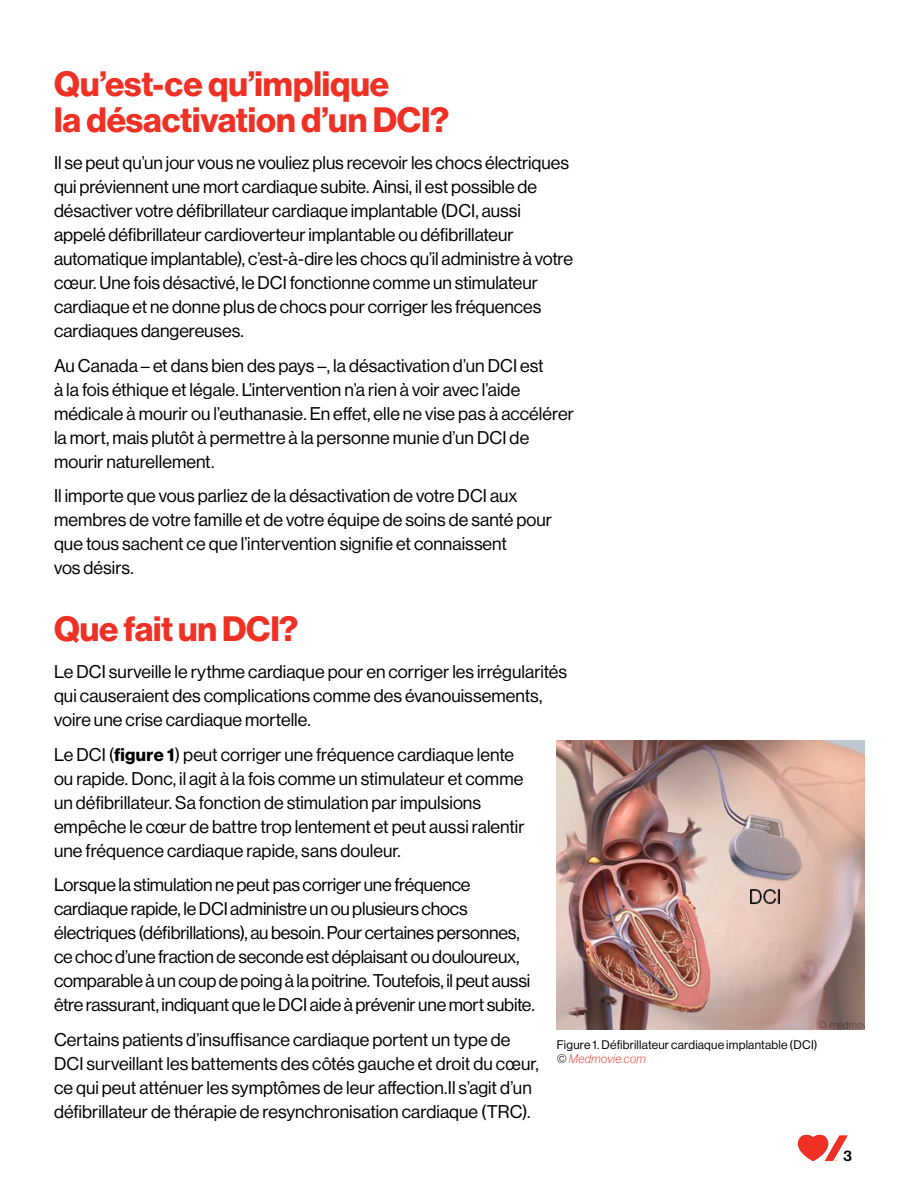
<style>
.page{position:relative;width:918px;height:1188px;background:#fff}
.page>*{position:absolute;margin:0;border:0;box-sizing:border-box;transform-origin:0 0}
._1__headers{font:34.5px/36px "N Haas Grotesk DS Std 75 Bd";color:#ee3124}
._2__basic_text{font:18px/24px "N Haas Grotesk DS Std 55 Rg";color:#000}
.t1{font:15px "N Haas Grotesk DS Std 65 Md";color:#000}
._5__picture_notes{font:12.15px "N Haas Grotesk DS Std 55 Rg";letter-spacing:.015em;color:#000}
.t2{font:12.15px "N Haas Grotesk DS Std 36 X Lt It";letter-spacing:.04em;color:#ee3124}
.s1{font-family:"N Haas Grotesk DS Std 75 Bd"}
.s2{color:#000}
</style>
<div class="page">
<svg style="left:798px;top:1135px;width:50px;height:26px"></svg>
<img style="left:557px;top:741px;width:308px;height:289px">
<p class="_1__headers" style="left:54px;top:66px;width:397px">Qu’est-ce qu’implique<br>la désactivation d’un DCI?</p>
<p class="_2__basic_text" style="left:54px;top:151px;width:521px">Il se peut qu’un jour vous ne vouliez plus recevoir les chocs électriques qui préviennent une mort cardiaque subite. Ainsi, il est possible de désactiver votre défibrillateur cardiaque implantable (DCI, aussi appelé défibrillateur cardioverteur implantable ou défibrillateur automatique implantable), c’est-à-dire les chocs qu’il administre à votre cœur. Une fois désactivé, le DCI fonctionne comme un stimulateur cardiaque et ne donne plus de chocs pour corriger les fréquences cardiaques dangereuses.</p>
<p class="_2__basic_text" style="left:54px;top:353px;width:521px">Au Canada – et dans bien des pays –, la désactivation d’un DCI est<br>à la fois éthique et légale. L’intervention n’a rien à voir avec l’aide médicale à mourir ou l’euthanasie. En effet, elle ne vise pas à accélérer la mort, mais plutôt à permettre à la personne munie d’un DCI de mourir naturellement.</p>
<p class="_2__basic_text" style="left:54px;top:484px;width:500px">Il importe que vous parliez de la désactivation de votre DCI aux membres de votre famille et de votre équipe de soins de santé pour que tous sachent ce que l’intervention signifie et connaissent<br>vos désirs.</p>
<p class="_1__headers" style="left:54px;top:611px;width:246px">Que fait un DCI?</p>
<p class="_2__basic_text" style="left:54px;top:660px;width:515px">Le DCI surveille le rythme cardiaque pour en corriger les irrégularités qui causeraient des complications comme des évanouissements, voire une crise cardiaque mortelle.</p>
<p class="_2__basic_text" style="left:54px;top:743px;width:472px">Le DCI (<span class="s1">figure 1</span>) peut corriger une fréquence cardiaque lente ou rapide. Donc, il agit à la fois comme un stimulateur et comme un défibrillateur. Sa fonction de stimulation par impulsions empêche le cœur de battre trop lentement et peut aussi ralentir une fréquence cardiaque rapide, sans douleur.</p>
<p class="_2__basic_text" style="left:54px;top:873px;width:482px">Lorsque la stimulation ne peut pas corriger une fréquence cardiaque rapide, le DCI administre un ou plusieurs chocs électriques (défibrillations), au besoin. Pour certaines personnes, ce choc d’une fraction de seconde est déplaisant ou douloureux, comparable à un coup de poing à la poitrine. Toutefois, il peut aussi être rassurant, indiquant que le DCI aide à prévenir une mort subite.</p>
<p class="_2__basic_text" style="left:54px;top:1028px;width:486px">Certains patients d’insuffisance cardiaque portent un type de DCI surveillant les battements des côtés gauche et droit du cœur, ce qui peut atténuer les symptômes de leur affection.Il s’agit d’un défibrillateur de thérapie de resynchronisation cardiaque (TRC).</p>
<p class="_5__picture_notes" style="left:557px;top:1038px;width:262px">Figure 1. Défibrillateur cardiaque implantable (DCI)</p>
<p class="t2" style="left:557px;top:1052px;width:90px"><span class="s2">©</span> Medmovie.com</p>
<p class="t1" style="left:844px;top:1147px;width:10px">3</p>
</div>
